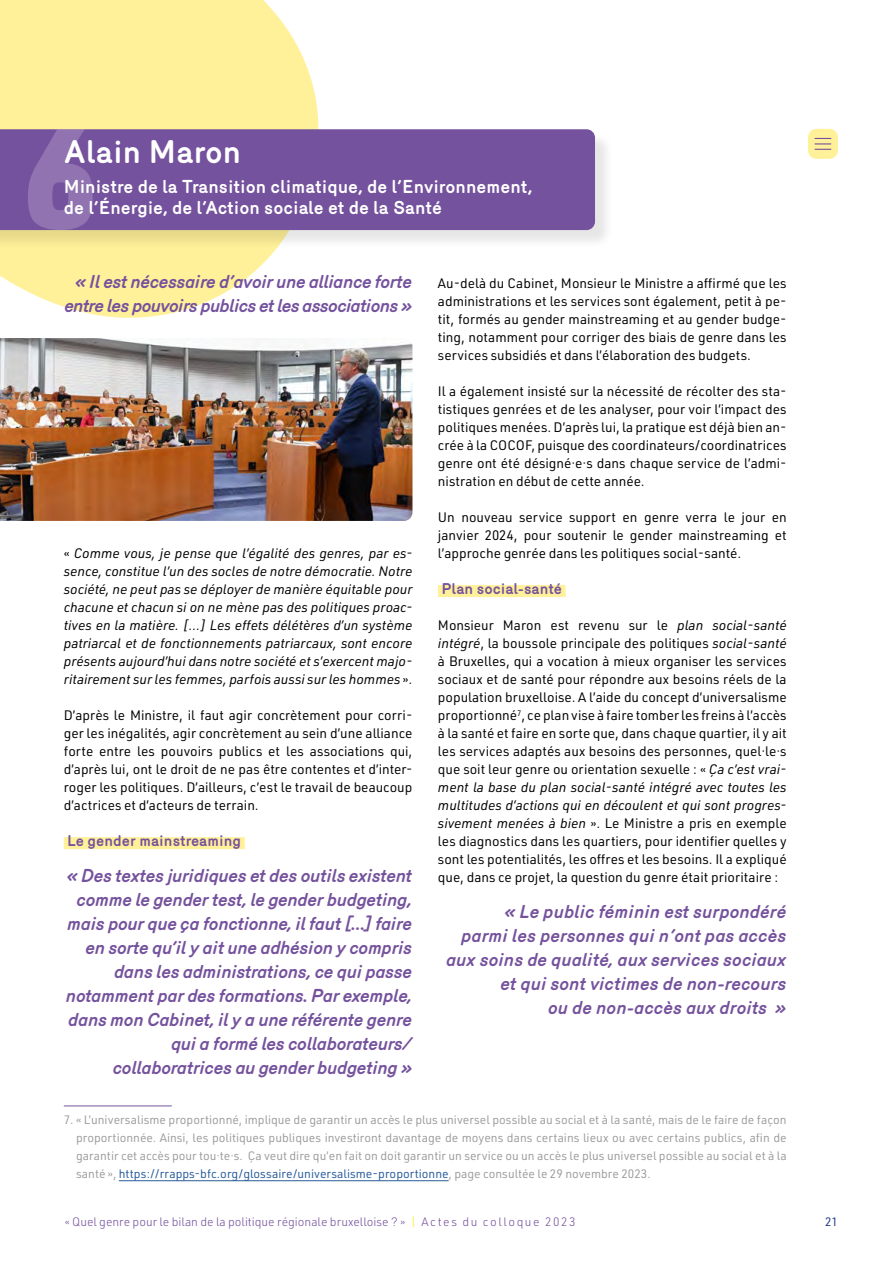
<style>
.page{position:relative;width:893px;height:1263px;background:#fff}
.page>*{position:absolute;margin:0;border:0;box-sizing:border-box;transform-origin:0 0}
.TITRE_CHAPITRE{font:700 31.5px "Mercury";color:#fff}
.CITATIONS{font:italic 700 18px/24px "Merkury";letter-spacing:-.02em;color:#75529d;text-align:right}
.CITATIONS-2{font:italic 700 18px/24px "Merkury";color:#75529d;text-align:right}
.TITRE_2{font:700 18px/21px "Mercury";color:#fff}
.CITATIONS-3{font:italic 700 18px/24px "Merkury";letter-spacing:-.04em;color:#75529d;text-align:center}
.TITRE_X_X{font:700 15px "Mercury";color:#75529d}
.BODYTEXT{font:13.5px/18px "URWDIN";color:#000;text-align:justify}
.BODYTEXT-2{font:italic 13.5px/18px "URWDIN";color:#000;text-align:justify}
.FOOTNOTE{font:12px/18px "URWDIN";color:#9d9c9c;text-align:justify}
.t1{font:300 12px "URWDIN";color:#75529d}
.t2{font:12px "URWDIN";color:#20388a}
.s1{font-style:italic}
.s2{font-style:normal}
.s3{color:#275b9b}
.s4{color:#ffe600}
</style>
<div class="page">
<svg style="left:0;top:0;width:319px;height:318px;fill:#fff19a"></svg>
<div style="left:0;top:131px;width:614px;height:118px;background:#000;opacity:.1"></div>
<div style="left:0;top:129px;width:595px;height:101px;background:#75529d"></div>
<div style="left:64px;top:837px;width:181px;height:12px;background:#fff19a"></div>
<hr style="left:64px;top:1105px;width:108px;height:1px;background:#75529d">
<hr style="left:119px;top:1180px;width:330px;height:1px;background:#275b9b">
<div style="left:438px;top:585px;width:128px;height:12px;background:#fff19a"></div>
<svg style="left:28px;top:129px;width:65px;height:101px;background:#8667a9"></svg>
<img style="left:0;top:338px;width:412px;height:183px">
<div style="left:808px;top:129px;width:30px;height:30px;background:#fff19a;border-radius:9px"></div>
<svg style="left:815px;top:138px;width:16px;height:12px"></svg>
<p class="TITRE_CHAPITRE" style="left:64px;top:134px;width:179px">Alain Maron</p>
<p class="TITRE_2" style="left:64px;top:176px;width:470px">Ministre de la Transition climatique, de l’Environnement, de l’Énergie, de l’Action sociale et de la Santé</p>
<p class="CITATIONS-3" style="left:65px;top:268px;width:349px">« Il est nécessaire d’avoir une alliance forte entre les pouvoirs publics et les associations »</p>
<p class="BODYTEXT" style="left:438px;top:274px;width:350px">Au-delà du Cabinet, Monsieur le Ministre a affirmé que les administrations et les services sont également, petit à pe&shy;tit, formés au gender mainstreaming et au gender budge&shy;ting, notamment pour corriger des biais de genre dans les services subsidiés et dans l’élaboration des budgets.</p>
<p class="BODYTEXT" style="left:438px;top:382px;width:350px">Il a également insisté sur la nécessité de récolter des sta&shy;tistiques genrées et de les analyser, pour voir l’impact des politiques menées. D’après lui, la pratique est déjà bien an&shy;crée à la COCOF, puisque des coordinateurs/coordinatrices genre ont été désigné·e·s dans chaque service de l’admi&shy;nistration en début de cette année.</p>
<p class="BODYTEXT" style="left:438px;top:508px;width:350px">Un nouveau service support en genre verra le jour en janvier 2024, pour soutenir le gender mainstreaming et l’approche genrée dans les politiques social-santé.</p>
<p class="TITRE_X_X" style="left:441px;top:580px;width:122px">Plan social-santé</p>
<p class="BODYTEXT" style="left:438px;top:616px;width:350px">Monsieur Maron est revenu sur le <span class="s1">plan social-santé intégré</span>, la boussole principale des politiques <span class="s1">social-santé </span>à Bruxelles, qui a vocation à mieux organiser les services sociaux et de santé pour répondre aux besoins réels de la population bruxelloise. A l’aide du concept d’universalisme proportionné<sup>7</sup>, ce plan vise à faire tomber les freins à l’accès à la santé et faire en sorte que, dans chaque quartier, il y ait les services adaptés aux besoins des personnes, quel·le·s que soit leur genre ou orientation sexuelle : « <span class="s1">Ça c’est vrai&shy;ment la base du plan social-santé intégré avec toutes les multitudes d’actions qui en découlent et qui sont progres&shy;sivement menées à bien</span> ». Le Ministre a pris en exemple les diagnostics dans les quartiers, pour identifier quelles y sont les potentialités, les offres et les besoins. Il a expliqué que, dans ce projet, la question du genre était prioritaire :</p>
<p class="CITATIONS-2" style="left:446px;top:898px;width:342px">« Le public féminin est surpondéré<br>parmi les personnes qui n’ont pas accès aux soins de qualité, aux services sociaux et qui sont victimes de non-recours<br>ou de non-accès aux droits »</p>
<p class="BODYTEXT-2" style="left:64px;top:544px;width:350px"><span class="s2">«</span> Comme vous, je pense que l’égalité des genres, par es&shy;sence, constitue l’un des socles de notre démocratie. Notre société, ne peut pas se déployer de manière équitable pour chacune et chacun si on ne mène pas des politiques proac&shy;tives en la matière. […] Les effets délétères d’un système patriarcal et de fonctionnements patriarcaux, sont encore présents aujourd’hui dans notre société et s’exercent majo&shy;ritairement sur les femmes, parfois aussi sur les hommes <span class="s2">».</span></p>
<p class="BODYTEXT" style="left:64px;top:706px;width:350px">D’après le Ministre, il faut agir concrètement pour corri&shy;ger les inégalités, agir concrètement au sein d’une alliance forte entre les pouvoirs publics et les associations qui, d’après lui, ont le droit de ne pas être contentes et d’inter&shy;roger les politiques. D’ailleurs, c’est le travail de beaucoup d’actrices et d’acteurs de terrain.</p>
<p class="TITRE_X_X" style="left:67px;top:832px;width:175px">Le gender mainstreaming</p>
<p class="CITATIONS" style="left:66px;top:862px;width:348px">« Des textes juridiques et des outils existent comme le gender test, le gender budgeting, mais pour que ça fonctionne, il faut […] faire en sorte qu’il y ait une adhésion y compris dans les administrations, ce qui passe notamment par des formations. Par exemple, dans mon Cabinet, il y a une référente genre qui a formé les collaborateurs/ collaboratrices au gender budgeting »</p>
<p class="FOOTNOTE" style="left:76px;top:1110px;width:712px;text-indent:-12px">7. « L’universalisme proportionné, implique de garantir un accès le plus universel possible au social et à la santé, mais de le faire de façon proportionnée. Ainsi, les politiques publiques investiront davantage de moyens dans certains lieux ou avec certains publics, afin de garantir cet accès pour tou·te·s. Ça veut dire qu’en fait on doit garantir un service ou un accès le plus universel possible au social et à la santé », <span class="s3">https://rrapps-bfc.org/glossaire/universalisme-proportionne</span>, page consultée le 29 novembre 2023.</p>
<p class="t1" style="left:65px;top:1213px;width:512px">« Quel genre pour le bilan de la politique régionale bruxelloise ? » <span class="s4">|</span> A c t e s d u c o l l o q u e 2 0 2 3</p>
<p class="t2" style="left:825px;top:1213px;width:14px">21</p>
</div>
